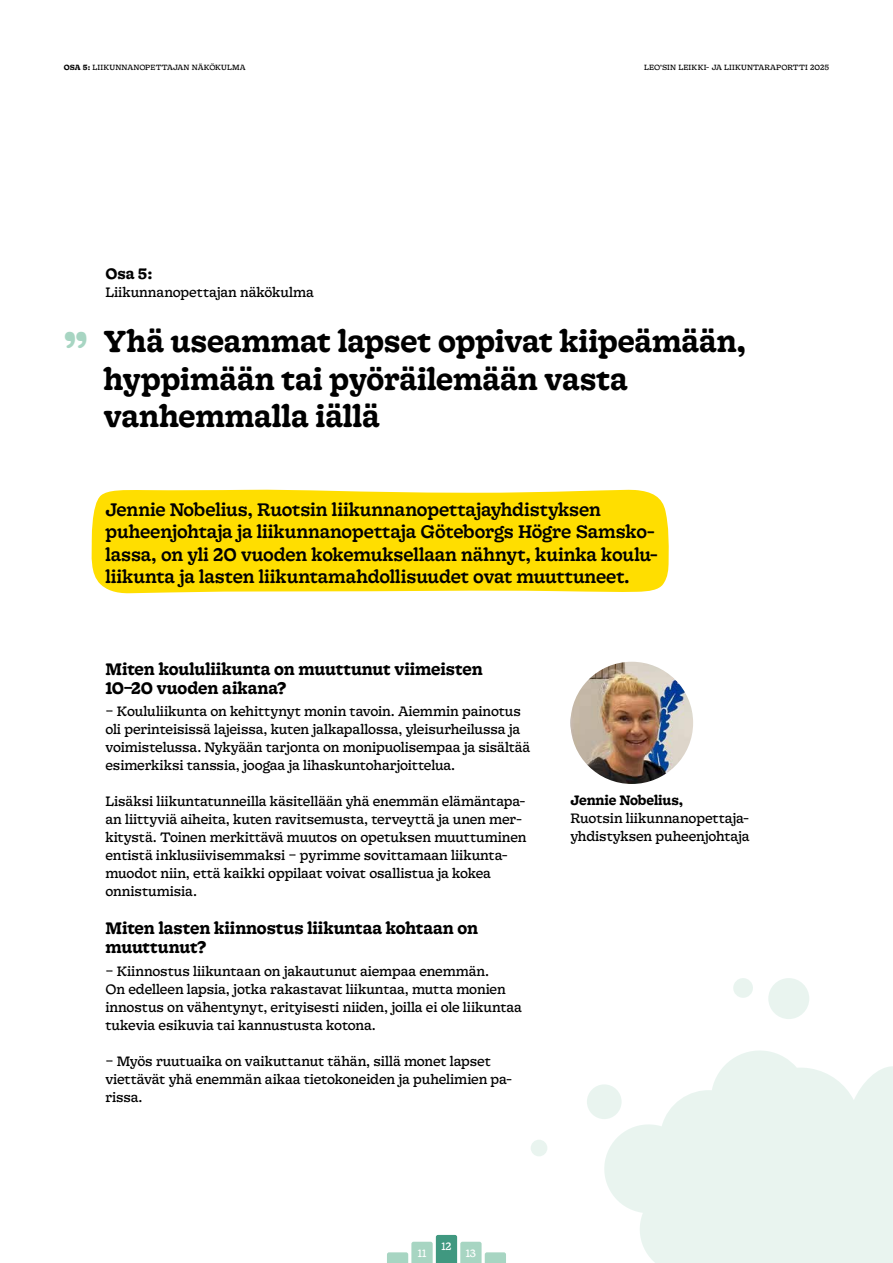
<style>
.page{position:relative;width:893px;height:1263px;background:#fff}
.page>*{position:absolute;margin:0;border:0;box-sizing:border-box;transform-origin:0 0}
.t1{font:600 45px "VC Gooper";color:#a7d5c2}
.t2{font:600 30px/37.5px "VC Gooper";color:#000}
.t3{font:500 18px/22.5px "VC Gooper";letter-spacing:-.005em;color:#000}
.t4{font:600 16.5px/19.5px "VC Gooper";letter-spacing:-.005em;color:#000}
.t5{font:600 15px "VC Gooper";color:#000}
.t6{font:13.5px/18px "VC Gooper";letter-spacing:-.005em;color:#000}
.t7{font:600 13.5px "VC Gooper";letter-spacing:-.005em;color:#000}
.t8{font:10.5px "VC Gooper";color:#fff}
.t9{font:7.5px "VC Gooper";letter-spacing:.015em;color:#000}
.s1{font-weight:600}
</style>
<div class="page">
<svg style="left:387px;top:1235px;width:119px;height:28px"></svg>
<div style="left:91px;top:489px;width:578px;height:104px;background:#ffde00"></div>
<img style="left:570px;top:662px;width:123px;height:122px;border-radius:61px">
<svg style="left:604px;top:1050px;width:289px;height:213px;fill:#e9f4ef"></svg>
<div style="left:768px;top:978px;width:41px;height:41px;background:#e9f4ef;border-radius:50%"></div>
<div style="left:587px;top:1084px;width:35px;height:35px;background:#e9f4ef;border-radius:50%"></div>
<div style="left:733px;top:978px;width:20px;height:20px;background:#e9f4ef;border-radius:50%"></div>
<div style="left:531px;top:1140px;width:16px;height:16px;background:#e9f4ef;border-radius:50%"></div>
<p class="t9" style="left:64px;top:62px;width:184px"><span class="s1">OSA 5:</span> LIIKUNNANOPETTAJAN NÄKÖKULMA</p>
<p class="t9" style="left:644px;top:62px;width:187px">LEO’SIN LEIKKI- JA LIIKUNTARAPORTTI 2025</p>
<h1 class="t1" style="left:64px;top:319px;width:25px">”</h1>
<p class="t5" style="left:105px;top:264px;width:48px">Osa 5:</p>
<p class="t6" style="left:105px;top:284px;width:210px">Liikunnanopettajan näkökulma</p>
<h2 class="t2" style="left:104px;top:324px;width:644px">Yhä useammat lapset oppivat kiipeämään, hyppimään tai pyöräilemään vasta vanhemmalla iällä</h2>
<p class="t3" style="left:105px;top:499px;width:554px">Jennie Nobelius, Ruotsin liikunnanopettajayhdistyksen puheenjohtaja ja liikunnanopettaja Göteborgs Högre Samsko&shy;lassa, on yli 20 vuoden kokemuksellaan nähnyt, kuinka koulu&shy;liikunta ja lasten liikuntamahdollisuudet ovat muuttuneet.</p>
<p class="t4" style="left:105px;top:659px;width:379px">Miten koululiikunta on muuttunut viimeisten<br>10–20 vuoden aikana?</p>
<p class="t6" style="left:105px;top:703px;width:426px">– Koululiikunta on kehittynyt monin tavoin. Aiemmin painotus oli perinteisissä lajeissa, kuten jalkapallossa, yleisurheilussa ja voimistelussa. Nykyään tarjonta on monipuolisempaa ja sisältää esimerkiksi tanssia, joogaa ja lihaskuntoharjoittelua.</p>
<p class="t6" style="left:105px;top:793px;width:423px">Lisäksi liikuntatunneilla käsitellään yhä enemmän elämäntapa&shy;an liittyviä aiheita, kuten ravitsemusta, terveyttä ja unen mer&shy;kitystä. Toinen merkittävä muutos on opetuksen muuttuminen entistä inklusiivisemmaksi – pyrimme sovittamaan liikunta&shy;muodot niin, että kaikki oppilaat voivat osallistua ja kokea onnistumisia.</p>
<p class="t4" style="left:105px;top:919px;width:374px">Miten lasten kiinnostus liikuntaa kohtaan on muuttunut?</p>
<p class="t6" style="left:105px;top:962px;width:418px">– Kiinnostus liikuntaan on jakautunut aiempaa enemmän.<br>On edelleen lapsia, jotka rakastavat liikuntaa, mutta monien innostus on vähentynyt, erityisesti niiden, joilla ei ole liikuntaa tukevia esikuvia tai kannustusta kotona.</p>
<p class="t6" style="left:105px;top:1052px;width:408px">– Myös ruutuaika on vaikuttanut tähän, sillä monet lapset viettävät yhä enemmän aikaa tietokoneiden ja puhelimien pa&shy;rissa.</p>
<p class="t7" style="left:570px;top:791px;width:114px">Jennie Nobelius,</p>
<p class="t6" style="left:570px;top:809px;width:180px">Ruotsin liikunnanopettaja&shy;yhdistyksen puheenjohtaja</p>
<p class="t8" style="left:441px;top:1239px;width:12px">12</p>
<p class="t8" style="left:418px;top:1246px;width:10px">11</p>
<p class="t8" style="left:466px;top:1246px;width:12px">13</p>
</div>
